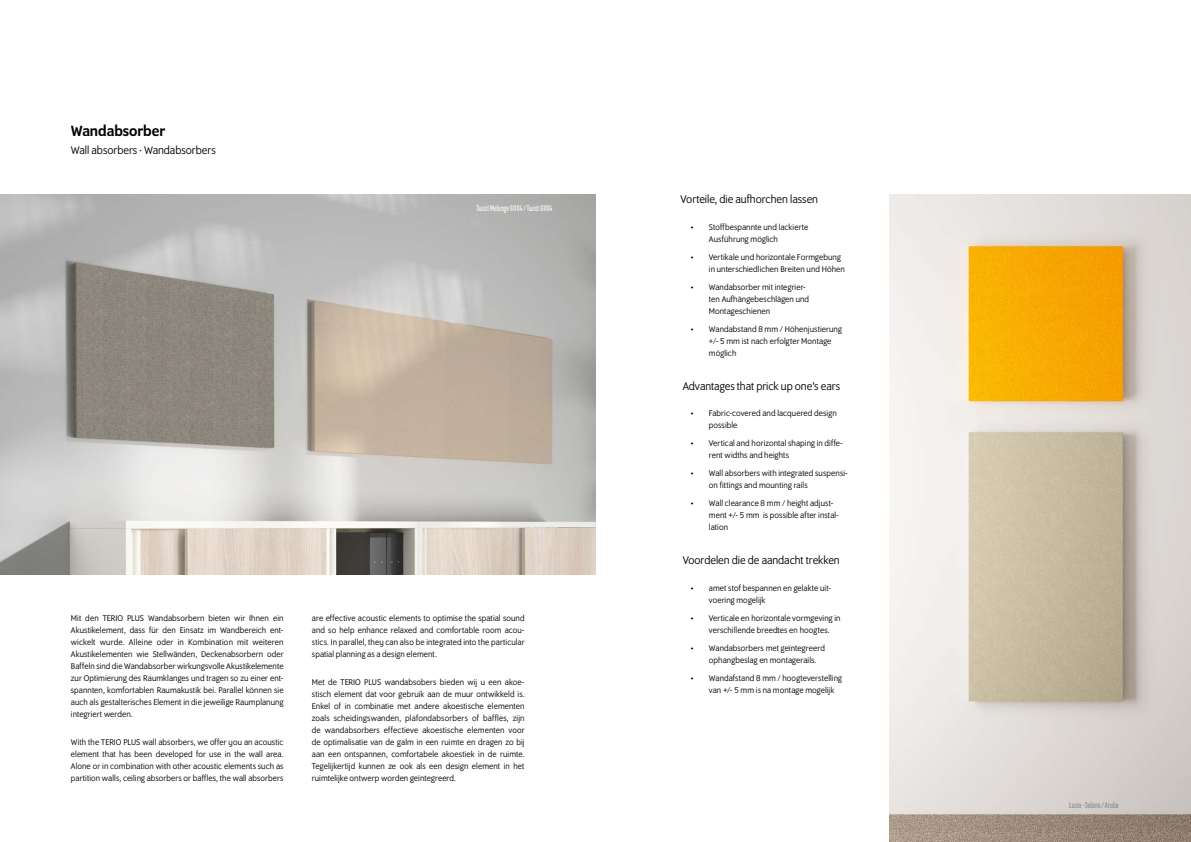
<style>
.page{position:relative;width:1191px;height:842px;background:#fff}
.page>*{position:absolute;margin:0;border:0;box-sizing:border-box;transform-origin:0 0}
.t1{font:500 16px "Program OT";color:#000}
.t2{font:12px "Program OT";color:#000}
.t3{font:9px/12px "Program OT";letter-spacing:.01em;color:#000}
.t4{font:9px "Program Nar OT";letter-spacing:.005em;color:#fff}
.t5{font:9px "Program Nar OT";letter-spacing:.005em;color:#87888a}
</style>
<div class="page">
<img style="left:889px;top:194px;width:302px;height:648px">
<img style="left:0;top:194px;width:595px;height:380px">
<h1 class="t1" style="left:71px;top:125px;width:96px">Wandabsorber</h1>
<h2 class="t2" style="left:71px;top:146px;width:146px">Wall absorbers · Wandabsorbers</h2>
<p class="t4" style="left:476px;top:205px;width:77px">Twist Melange 61104 / Twist 61104</p>
<p class="t3" style="left:71px;top:613px;width:214px;text-align:justify">Mit den TERIO PLUS Wandabsorbern bieten wir Ihnen ein Akustikelement, dass für den Einsatz im Wandbereich ent&shy;wickelt wurde. Alleine oder in Kombination mit weiteren Akustikelementen wie Stellwänden, Deckenabsorbern oder Baffeln sind die Wandabsorber wirkungsvolle Akustikelemente zur Optimierung des Raumklanges und tragen so zu einer ent&shy;spannten, komfortablen Raumakustik bei. Parallel können sie auch als gestalterisches Element in die jeweilige Raumplanung integriert werden.</p>
<p class="t3" style="left:71px;top:737px;width:214px;text-align:justify">With the TERIO PLUS wall absorbers, we offer you an acoustic element that has been developed for use in the wall area.<br>Alone or in combination with other acoustic elements such as partition walls, ceiling absorbers or baffles, the wall absorbers</p>
<p class="t3" style="left:312px;top:613px;width:214px;text-align:justify">are effective acoustic elements to optimise the spatial sound and so help enhance relaxed and comfortable room acou&shy;stics. In parallel, they can also be integrated into the particular spatial planning as a design element.</p>
<p class="t3" style="left:312px;top:677px;width:214px;text-align:justify">Met de TERIO PLUS wandabsobers bieden wij u een akoe&shy;stisch element dat voor gebruik aan de muur ontwikkeld is.<br>Enkel of in combinatie met andere akoestische elementen zoals scheidingswanden, plafondabsorbers of baffles, zijn de wandabsorbers effectieve akoestische elementen voor de optimalisatie van de galm in een ruimte en dragen zo bij aan een ontspannen, comfortabele akoestiek in de ruimte.<br>Tegelijkertijd kunnen ze ook als een design element in het ruimtelijke ontwerp worden geïntegreerd.</p>
<h2 class="t2" style="left:680px;top:195px;width:139px">Vorteile, die aufhorchen lassen</h2>
<p class="t3" style="left:709px;top:222px;width:101px;text-indent:-18px">• Stoffbespannte und lackierte<br>Ausführung möglich</p>
<p class="t3" style="left:709px;top:252px;width:137px;text-indent:-18px">• Vertikale und horizontale Formgebung in unterschiedlichen Breiten und Höhen</p>
<p class="t3" style="left:709px;top:282px;width:102px;text-indent:-18px">• Wandabsorber mit integrier&shy;ten Aufhängebeschlägen und<br>Montageschienen</p>
<p class="t3" style="left:709px;top:324px;width:134px;text-indent:-18px">• Wandabstand 8 mm / Höhenjustierung +/- 5 mm ist nach erfolgter Montage möglich</p>
<h2 class="t2" style="left:682px;top:381px;width:159px">Advantages that prick up one’s ears</h2>
<p class="t3" style="left:709px;top:408px;width:129px;text-indent:-18px">• Fabric-covered and lacquered design possible</p>
<p class="t3" style="left:709px;top:438px;width:135px;text-indent:-18px">• Vertical and horizontal shaping in diffe&shy;rent widths and heights</p>
<p class="t3" style="left:709px;top:468px;width:140px;text-indent:-18px">• Wall absorbers with integrated suspensi&shy;on fittings and mounting rails</p>
<p class="t3" style="left:709px;top:498px;width:131px;text-indent:-18px">• Wall clearance 8 mm / height adjust&shy;ment +/- 5 mm is possible after instal&shy;lation</p>
<h2 class="t2" style="left:682px;top:556px;width:159px">Voordelen die de aandacht trekken</h2>
<p class="t3" style="left:709px;top:583px;width:124px;text-indent:-18px">• amet stof bespannen en gelakte uit&shy;voering mogelijk</p>
<p class="t3" style="left:709px;top:613px;width:133px;text-indent:-18px">• Verticale en horizontale vormgeving in verschillende breedtes en hoogtes.</p>
<p class="t3" style="left:709px;top:643px;width:117px;text-indent:-18px">• Wandabsorbers met geïntegreerd ophangbeslag en montagerails.</p>
<p class="t3" style="left:709px;top:673px;width:135px;text-indent:-18px">• Wandafstand 8 mm / hoogteverstelling van +/- 5 mm is na montage mogelijk</p>
<p class="t5" style="left:1069px;top:801px;width:51px">Lucia · Solano / Aruba</p>
</div>
